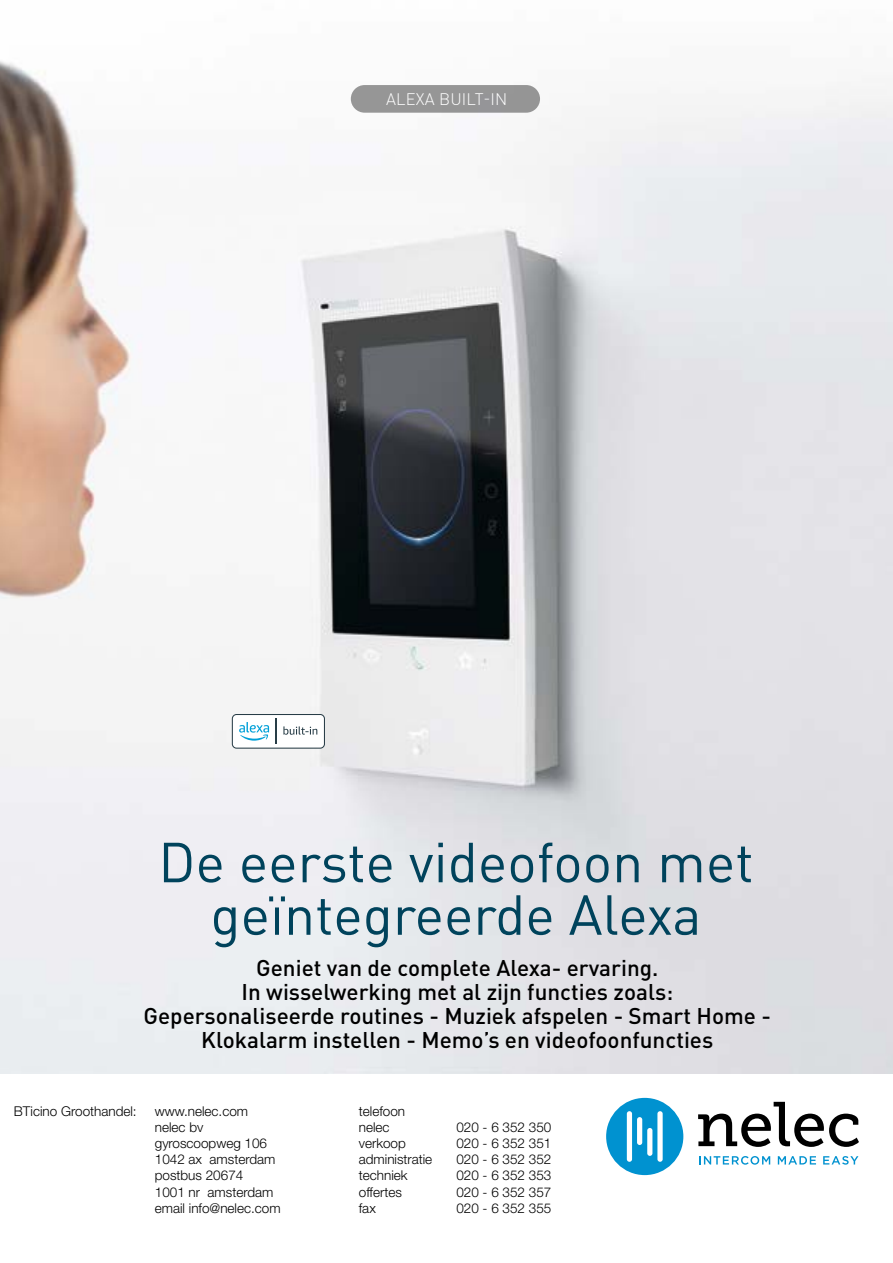
<style>
.page{position:relative;width:893px;height:1263px;background:#fff}
.page>*{position:absolute;margin:0;border:0;box-sizing:border-box;transform-origin:0 0}
.t1{font:55.5px/52.5px "DIN Pro";color:#00435c;text-align:center}
.t2{font:500 22.5px/24px "DIN Pro";color:#000;text-align:center}
.t3{font:300 16.5px "DIN Pro";letter-spacing:.01em;color:#fff}
.t4{font:300 13.5px/16.2px "Helvetica Neue LT Std";color:#000}
</style>
<div class="page">
<img style="left:0;top:61px;width:893px;height:1013px">
<div style="left:351px;top:85px;width:189px;height:28px;background:#969696;border-radius:14px"></div>
<svg style="left:232px;top:714px;width:93px;height:35px"></svg>
<div style="left:606px;top:1098px;width:77px;height:77px;background:#0092d0;border-radius:50%"></div>
<div style="left:627px;top:1111px;width:5px;height:51px;background:#fff;border-radius:3px"></div>
<div style="left:637px;top:1117px;width:5px;height:28px;background:#fff;border-radius:3px"></div>
<div style="left:657px;top:1111px;width:6px;height:51px;background:#fff;border-radius:3px"></div>
<div style="left:647px;top:1128px;width:5px;height:28px;background:#fff;border-radius:3px"></div>
<svg style="left:698px;top:1102px;width:160px;height:45px"></svg>
<svg style="left:699px;top:1156px;width:71px;height:9px"></svg>
<svg style="left:778px;top:1156px;width:38px;height:8px"></svg>
<svg style="left:823px;top:1156px;width:35px;height:9px"></svg>
<p class="t3" style="left:386px;top:86px;width:123px">ALEXA BUILT-IN</p>
<h1 class="t1" style="left:158px;top:830px;width:597px">De eerste videofoon met geïntegreerde Alexa</h1>
<h2 class="t2" style="left:144px;top:953px;width:629px">Geniet van de complete Alexa- ervaring.<br>In wisselwerking met al zijn functies zoals:<br>Gepersonaliseerde routines - Muziek afspelen - Smart Home - Klokalarm instellen - Memo’s en videofoonfuncties</h2>
<p class="t4" style="left:14px;top:1102px;width:124px">BTicino Groothandel:</p>
<p class="t4" style="left:155px;top:1102px;width:127px">www.nelec.com nelec bv gyroscoopweg 106<br>1042 ax amsterdam postbus 20674<br>1001 nr amsterdam email info@nelec.com</p>
<p class="t4" style="left:359px;top:1102px;width:48px">telefoon nelec</p>
<p class="t4" style="left:456px;top:1118px;width:97px">020 - 6 352 350</p>
<p class="t4" style="left:359px;top:1135px;width:49px">verkoop</p>
<p class="t4" style="left:456px;top:1135px;width:97px">020 - 6 352 351</p>
<p class="t4" style="left:359px;top:1151px;width:75px">administratie</p>
<p class="t4" style="left:456px;top:1151px;width:97px">020 - 6 352 352</p>
<p class="t4" style="left:359px;top:1167px;width:50px">techniek</p>
<p class="t4" style="left:456px;top:1167px;width:97px">020 - 6 352 353</p>
<p class="t4" style="left:359px;top:1183px;width:45px">offertes</p>
<p class="t4" style="left:456px;top:1183px;width:97px">020 - 6 352 357</p>
<p class="t4" style="left:359px;top:1199px;width:18px">fax</p>
<p class="t4" style="left:456px;top:1199px;width:97px">020 - 6 352 355</p>
</div>
